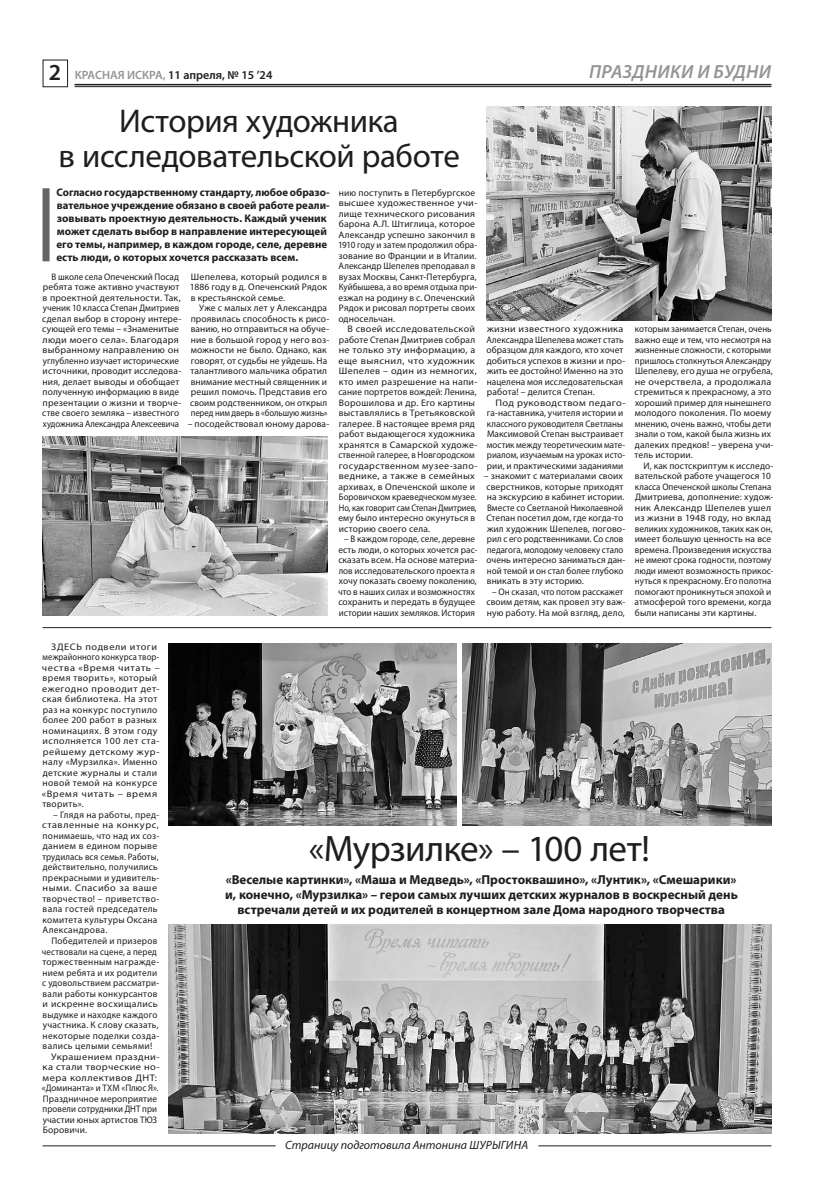
<style>
.page{position:relative;width:814px;height:1191px;background:#fff}
.page>*{position:absolute;margin:0;border:0;box-sizing:border-box;transform-origin:0 0}
.t1{font:37px "Myriad Pro Regular 2";letter-spacing:-.015em;color:#1d1e1f}
.t2{font:33px/35px "Myriad Pro Regular 2";letter-spacing:-.015em;color:#1d1e1f;text-align:center}
.t3{font:19px "Myriad Pro Semibold It 2";letter-spacing:.02em;color:#929393}
.t4{font:13px/15px "Myriad Pro Bold 2";color:#1d1e1f;text-align:center}
.t5{font:italic 12px "Myriad Pro";color:#1d1e1f}
.t6{font:12px "Myriad Pro Semibold 2";color:#1d1e1f}
.t7{font:11px/13px "Myriad Pro Bold 2";letter-spacing:.005em;color:#1d1e1f}
.t8{font:9.5px/10.5px "Myriad Pro Regular 2";letter-spacing:.015em;color:#1d1e1f}
.t9{font:9.5px/10.5px "Myriad Pro Regular 2";letter-spacing:.015em;color:#1d1e1f;scale:1.06 1}
.t10{font:9.5px/10.5px "Myriad Pro Regular 2";letter-spacing:.015em;color:#1d1e1f;text-align:center;scale:.95 1}
.t11{font:9.5px/10.5px "Myriad Pro Regular 2";letter-spacing:.015em;color:#1d1e1f;scale:.96 1}
.t12{font:9.5px/10.5px "Myriad Pro Regular 2";letter-spacing:.04em;color:#1d1e1f;scale:1.08 1}
.t13{font:9.5px/10.5px "Myriad Pro Regular 2";letter-spacing:.035em;color:#1d1e1f}
.t14{font:9.5px/10.5px "Myriad Pro Regular 2";letter-spacing:.015em;color:#1d1e1f;scale:1.1 1}
.t15{font:9.5px/10.5px "Myriad Pro Regular 2";letter-spacing:.015em;color:#1d1e1f;text-align:justify;scale:1.04 1}
.t16{font:9.5px "Myriad Pro Regular 2";letter-spacing:.015em;color:#1d1e1f;scale:.93 1}
.t17{font:9.5px "Myriad Pro Regular 2";letter-spacing:.015em;color:#1d1e1f;scale:.94 1}
.t18{font:9.5px "Myriad Pro Regular 2";letter-spacing:.04em;color:#1d1e1f}
.t19{font:9.5px "Myriad Pro Regular 2";letter-spacing:.035em;color:#1d1e1f;scale:1.09 1}
.t20{font:9.5px "Myriad Pro Regular 2";letter-spacing:.04em;color:#1d1e1f;scale:1.1 1}
.t21{font:9.5px "Myriad Pro Regular 2";letter-spacing:.035em;color:#1d1e1f;scale:1.1 1}
.s1{font-size:23px}
.s2{color:#929393}
</style>
<div class="page">
<hr style="left:75px;top:84px;width:696px;height:1px;background:#1d1e1f">
<hr style="left:75px;top:86px;width:696px;height:1px;background:#1d1e1f">
<div style="left:43px;top:60px;width:25px;height:27px;border:1px solid #1d1e1f"></div>
<hr style="left:43px;top:1145px;width:232px;height:1px;background:#1d1e1f">
<hr style="left:538px;top:1145px;width:233px;height:1px;background:#1d1e1f">
<hr style="left:43px;top:627px;width:728px;height:1px;background:#1d1e1f">
<img style="left:169px;top:643px;width:288px;height:182px">
<img style="left:169px;top:924px;width:602px;height:209px">
<img style="left:462px;top:643px;width:309px;height:182px">
<img style="left:43px;top:437px;width:284px;height:179px">
<img style="left:486px;top:107px;width:285px;height:213px">
<div style="left:43px;top:188px;width:7px;height:73px;background:#636464"></div>
<p class="t6" style="left:49px;top:67px;width:225px"><span class="s1">2</span> <span class="s2">КРАСНАЯ ИСКРА,</span> 11 апреля, № 15 ’24</p>
<h3 class="t3" style="left:589px;top:60px;width:183px">ПРАЗДНИКИ И БУДНИ</h3>
<h2 class="t2" style="left:59px;top:102px;width:403px">История художника<br>в исследовательской работе</h2>
<p class="t7" style="left:56px;top:186px;width:275px">Согласно государственному стандарту, любое образо&shy;вательное учреждение обязано в своей работе реали&shy;зовывать проектную деятельность. Каждый ученик может сделать выбор в направление интересующей его темы, например, в каждом городе, селе, деревне есть люди, о которых хочется рассказать всем.</p>
<p class="t15" style="left:190px;top:271px;width:133px">Шепелева, который родился в 1886 году в д. Опеченский Рядок в крестьянской семье.</p>
<p class="t8" style="left:190px;top:303px;width:140px;text-indent:9px">Уже с малых лет у Александра проявилась способность к рисо&shy;ванию, но отправиться на обуче&shy;ние в большой город у него воз&shy;можности не было. Однако, как говорят, от судьбы не уйдешь. На талантливого мальчика обратил внимание местный священник и решил помочь. Представив его своим родственником, он открыл перед ним дверь в «большую жизнь»</p>
<p class="t8" style="left:188px;top:418px;width:143px">– посодействовал юному дарова-</p>
<p class="t8" style="left:338px;top:187px;width:141px">нию поступить в Петербургское высшее художественное учи&shy;лище технического рисования барона А.Л. Штиглица, которое<br>Александр успешно закончил в<br>1910 году и затем продолжил обра&shy;зование во Франции и в Италии.<br>Александр Шепелев преподавал в вузах Москвы, Санкт-Петербурга,<br>Куйбышева, а во время отдыха при&shy;езжал на родину в с. Опеченский<br>Рядок и рисовал портреты своих односельчан.</p>
<p class="t9" style="left:338px;top:324px;width:133px;text-indent:9px">В своей исследовательской работе Степан Дмитриев собрал не только эту информацию, а еще выяснил, что художник<br>Шепелев – один из немногих, кто имел разрешение на напи&shy;сание портретов вождей: Ленина,<br>Ворошилова и др. Его картины выставлялись в Третьяковской галерее. В настоящее время ряд работ выдающегося художника хранятся в Самарской художе&shy;ственной галерее, в Новгородском государственном музее-запо&shy;веднике, а также в семейных архивах, в Опеченской школе и<br>Боровичском краеведческом музее.<br>Но, как говорит сам Степан Дмитриев, ему было интересно окунуться в историю своего села.</p>
<p class="t10" style="left:338px;top:534px;width:148px">– В каждом городе, селе, деревне есть люди, о которых хочется рас&shy;сказать всем. На основе материа&shy;лов исследовательского проекта я хочу показать своему поколению, что в наших силах и возможностях сохранить и передать в будущее истории наших земляков. История</p>
<p class="t11" style="left:42px;top:271px;width:146px;text-indent:9px">В школе села Опеченский Посад ребята тоже активно участвуют в проектной деятельности. Так, ученик 10 класса Степан Дмитриев сделал выбор в сторону интере&shy;сующей его темы – «Знаменитые люди моего села». Благодаря выбранному направлению он углубленно изучает исторические источники, проводит исследова&shy;ния, делает выводы и обобщает полученную информацию в виде презентации о жизни и творче&shy;стве своего земляка – известного художника Александра Алексеевича</p>
<p class="t9" style="left:486px;top:324px;width:133px">жизни известного художника<br>Александра Шепелева может стать образцом для каждого, кто хочет добиться успехов в жизни и про&shy;жить ее достойно! Именно на это нацелена моя исследовательская работа! – делится Степан.</p>
<p class="t14" style="left:487px;top:397px;width:128px;text-indent:9px">Под руководством педаго&shy;га-наставника, учителя истории и классного руководителя Светланы<br>Максимовой Степан выстраивает мостик между теоретическим мате&shy;риалом, изучаемым на уроках исто&shy;рии, и практическими заданиями</p>
<p class="t8" style="left:484px;top:471px;width:143px">– знакомит с материалами своих сверстников, которые приходят на экскурсию в кабинет истории.<br>Вместе со Светланой Николаевной<br>Степан посетил дом, где когда-то жил художник Шепелев, погово&shy;рил с его родственниками. Со слов педагога, молодому человеку стало очень интересно заниматься дан&shy;ной темой и он стал более глубоко вникать в эту историю.</p>
<p class="t11" style="left:486px;top:586px;width:146px;text-align:center">– Он сказал, что потом расскажет своим детям, как провел эту важ&shy;ную работу. На мой взгляд, дело,</p>
<p class="t10" style="left:634px;top:324px;width:148px;text-align:left">которым занимается Степан, очень важно еще и тем, что несмотря на жизненные сложности, с которыми пришлось столкнуться Александру<br>Шепелеву, его душа не огрубела, не очерствела, а продолжала стремиться к прекрасному, а это хороший пример для нынешнего молодого поколения. По моему мнению, очень важно, чтобы дети знали о том, какой была жизнь их далеких предков! – уверена учи&shy;тель истории.</p>
<p class="t8" style="left:634px;top:460px;width:140px;text-indent:9px">И, как постскриптум к исследо&shy;вательской работе учащегося 10 класса Опеченской школы Степана<br>Дмитриева, дополнение: худож&shy;ник Александр Шепелев ушел из жизни в 1948 году, но вклад великих художников, таких как он, имеет большую ценность на все времена. Произведения искусства не имеют срока годности, поэтому люди имеют возможность прикос&shy;нуться к прекрасному. Его полотна помогают проникнуться эпохой и атмосферой того времени, когда были написаны эти картины.</p>
<p class="t12" style="left:42px;top:641px;width:111px;text-indent:9px">ЗДЕСЬ подвели итоги межрайонного конкурса твор&shy;чества «Время читать – время творить», который ежегодно проводит дет&shy;ская библиотека. На этот раз на конкурс поступило более 200 работ в разных номинациях. В этом году исполняется 100 лет ста&shy;рейшему детскому жур&shy;налу «Мурзилка». Именно детские журналы и стали новой темой на конкурсе «Время читать – время творить».</p>
<p class="t13" style="left:42px;top:809px;width:119px;text-indent:11px">– Глядя на работы, пред&shy;ставленные на конкурс, понимаешь, что над их соз&shy;данием в едином порыве трудилась вся семья. Работы, действительно, получились прекрасными и удивитель&shy;ными. Спасибо за ваше творчество! – приветство&shy;вала гостей председатель комитета культуры Оксана<br>Александрова.</p>
<p class="t8" style="left:51px;top:935px;width:107px">Победителей и призеров</p>
<p class="t16" style="left:42px;top:945px;width:125px">чествовали на сцене, а перед</p>
<p class="t8" style="left:42px;top:956px;width:119px">торжественным награжде-</p>
<p class="t8" style="left:43px;top:967px;width:116px">нием ребята и их родители</p>
<p class="t10" style="left:42px;top:977px;width:125px">с удовольствием рассматри-</p>
<p class="t8" style="left:43px;top:988px;width:116px">вали работы конкурсантов</p>
<p class="t18" style="left:43px;top:998px;width:116px">и искренне восхищались</p>
<p class="t10" style="left:43px;top:1009px;width:122px">выдумке и находке каждого</p>
<p class="t8" style="left:43px;top:1019px;width:118px">участника. К слову сказать,</p>
<p class="t8" style="left:43px;top:1030px;width:118px">некоторые поделки созда-</p>
<p class="t13" style="left:43px;top:1040px;width:111px">вались целыми семьями!</p>
<p class="t21" style="left:51px;top:1050px;width:100px">Украшением праздни-</p>
<p class="t19" style="left:43px;top:1061px;width:109px">ка стали творческие но-</p>
<p class="t20" style="left:43px;top:1071px;width:105px">мера коллективов ДНТ:</p>
<p class="t10" style="left:42px;top:1082px;width:124px">«Доминанта» и ТХМ «Плюс Я».</p>
<p class="t8" style="left:43px;top:1093px;width:116px">Праздничное мероприятие</p>
<p class="t17" style="left:43px;top:1103px;width:123px">провели сотрудники ДНТ при</p>
<p class="t8" style="left:43px;top:1114px;width:116px">участии юных артистов ТЮЗ</p>
<p class="t8" style="left:43px;top:1124px;width:46px">Боровичи.</p>
<h1 class="t1" style="left:309px;top:825px;width:342px">«Мурзилке» – 100 лет!</h1>
<p class="t4" style="left:225px;top:871px;width:514px">«Веселые картинки», «Маша и Медведь», «Простоквашино», «Лунтик», «Смешарики» и, конечно, «Мурзилка» – герои самых лучших детских журналов в воскресный день встречали детей и их родителей в концертном зале Дома народного творчества</p>
<p class="t5" style="left:285px;top:1138px;width:244px">Страницу подготовила Антонина ШУРЫГИНА</p>
</div>
